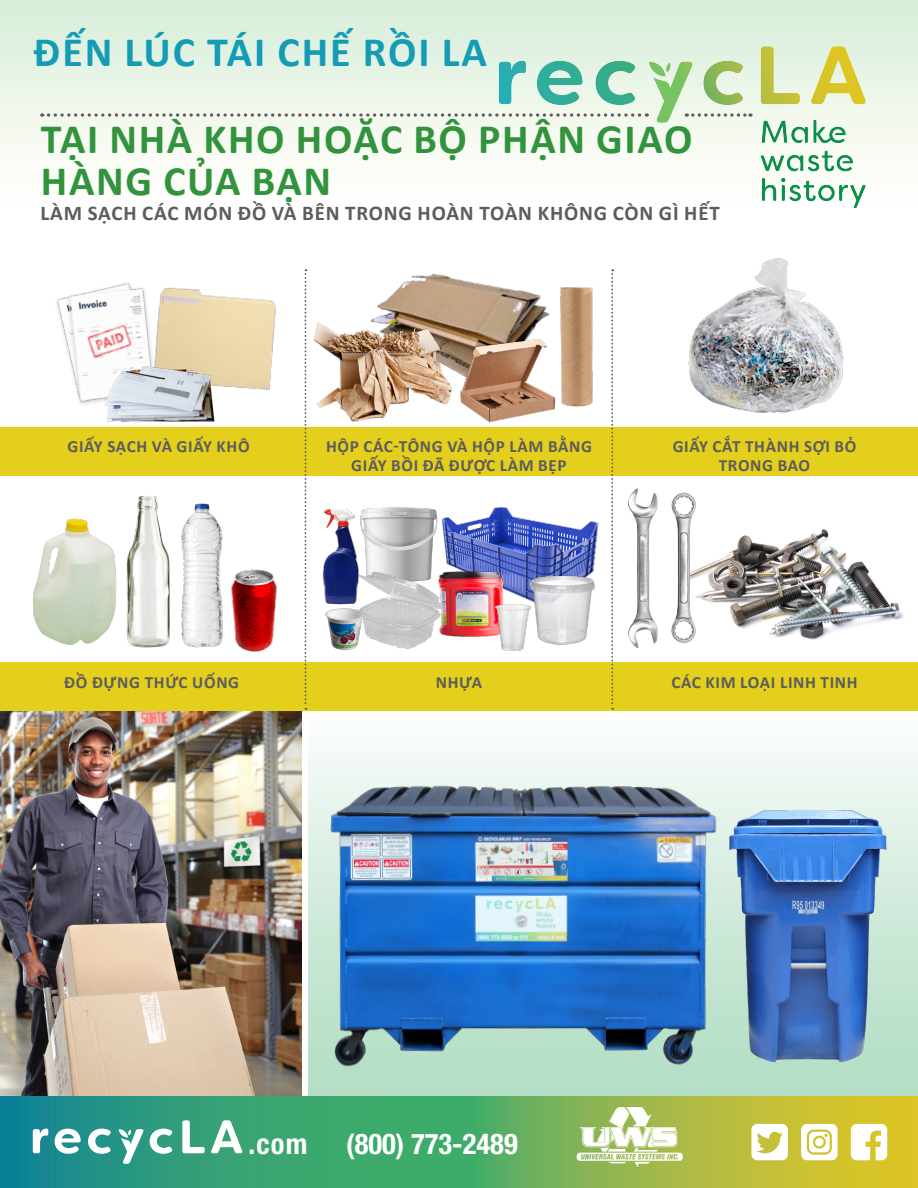
<style>
.page{position:relative;width:918px;height:1188px;background:#fff}
.page>*{position:absolute;margin:0;border:0;box-sizing:border-box;transform-origin:0 0}
.t1{font:700 42px/42px "Calibri";letter-spacing:.04em;color:#32933d}
.t2{font:700 42px "Calibri";letter-spacing:.05em;color:#159cb5}
.t3{font:700 condensed 28.65px "Helvetica Neue LT Std";color:#fff}
.t4{font:700 21px "Calibri";letter-spacing:.04em;color:#5c5c5d}
.t5{font:700 17.1px/18.6px "Calibri";letter-spacing:.04em;color:#5c5c5d;text-align:center}
</style>
<div class="page">
<div style="left:0;top:0;width:918px;height:207px;background:linear-gradient(to bottom,#d7eed8,#fffffe)"></div>
<img style="left:443px;top:507px;width:156px;height:98px">
<img style="left:369px;top:507px;width:74px;height:56px">
<img style="left:699px;top:529px;width:205px;height:111px">
<img style="left:181px;top:288px;width:95px;height:102px">
<img style="left:33px;top:518px;width:83px;height:127px">
<img style="left:181px;top:503px;width:42px;height:145px">
<img style="left:322px;top:508px;width:47px;height:97px">
<img style="left:0;top:711px;width:301px;height:385px">
<div style="left:308px;top:711px;width:610px;height:388px;background:linear-gradient(to bottom,#fafdfb,#addbc0)"></div>
<img style="left:324px;top:779px;width:400px;height:308px">
<img style="left:729px;top:810px;width:162px;height:252px">
<img style="left:484px;top:40px;width:392px;height:168px">
<svg style="left:42px;top:113px;width:605px;height:4px;background:#c4c8c0"></svg>
<svg style="left:693px;top:113px;width:58px;height:4px"></svg>
<div style="left:0;top:427px;width:918px;height:49px;background:#e4cf1c"></div>
<div style="left:0;top:662px;width:918px;height:49px;background:#e4cf1c"></div>
<svg style="left:611px;top:269px;width:2px;height:441px"></svg>
<svg style="left:305px;top:269px;width:1px;height:441px"></svg>
<img style="left:446px;top:563px;width:73px;height:74px">
<img style="left:351px;top:563px;width:95px;height:86px">
<img style="left:526px;top:573px;width:72px;height:72px">
<img style="left:495px;top:605px;width:36px;height:46px">
<img style="left:116px;top:496px;width:54px;height:152px">
<img style="left:688px;top:258px;width:156px;height:155px">
<img style="left:231px;top:569px;width:46px;height:83px">
<img style="left:325px;top:605px;width:41px;height:45px">
<img style="left:560px;top:287px;width:33px;height:120px">
<img style="left:377px;top:274px;width:173px;height:65px">
<img style="left:313px;top:316px;width:146px;height:106px">
<img style="left:459px;top:339px;width:97px;height:83px">
<img style="left:57px;top:283px;width:124px;height:122px">
<img style="left:103px;top:363px;width:113px;height:59px">
<img style="left:628px;top:488px;width:30px;height:160px">
<img style="left:671px;top:492px;width:28px;height:152px">
<svg style="left:0;top:1096px;width:918px;height:92px;background:#62aa61"></svg>
<svg style="left:211px;top:1120px;width:32px;height:33px"></svg>
<svg style="left:182px;top:1120px;width:23px;height:33px"></svg>
<svg style="left:150px;top:1129px;width:23px;height:25px"></svg>
<svg style="left:88px;top:1129px;width:23px;height:25px"></svg>
<svg style="left:33px;top:1129px;width:15px;height:24px"></svg>
<svg style="left:55px;top:1129px;width:26px;height:25px"></svg>
<svg style="left:118px;top:1129px;width:26px;height:35px"></svg>
<svg style="left:751px;top:1124px;width:37px;height:36px"></svg>
<svg style="left:851px;top:1124px;width:36px;height:36px"></svg>
<svg style="left:801px;top:1124px;width:37px;height:36px"></svg>
<img style="left:568px;top:1105px;width:123px;height:63px">
<p class="t2" style="left:34px;top:23px;width:455px">ĐẾN LÚC TÁI CHẾ RỒI LA</p>
<p class="t1" style="left:41px;top:118px;width:653px">TẠI NHÀ KHO HOẶC BỘ PHẬN GIAO<br>HÀNG CỦA BẠN</p>
<p class="t4" style="left:41px;top:198px;width:681px">LÀM SẠCH CÁC MÓN ĐỒ VÀ BÊN TRONG HOÀN TOÀN KHÔNG CÒN GÌ HẾT</p>
<p class="t5" style="left:67px;top:437px;width:184px">GIẤY SẠCH VÀ GIẤY KHÔ</p>
<p class="t5" style="left:326px;top:437px;width:267px">HỘP CÁC-TÔNG VÀ HỘP LÀM BẰNG<br>GIẤY BỒI ĐÃ ĐƯỢC LÀM BẸP</p>
<p class="t5" style="left:673px;top:437px;width:185px">GIẤY CẮT THÀNH SỢI BỎ<br>TRONG BAO</p>
<p class="t5" style="left:64px;top:673px;width:176px">ĐỒ ĐỰNG THỨC UỐNG</p>
<p class="t5" style="left:671px;top:673px;width:188px">CÁC KIM LOẠI LINH TINH</p>
<p class="t5" style="left:436px;top:673px;width:48px">NHỰA</p>
<h2 class="t3" style="left:249px;top:1126px;width:60px">.com</h2>
<h2 class="t3" style="left:346px;top:1126px;width:173px">(800) 773-2489</h2>
</div>
